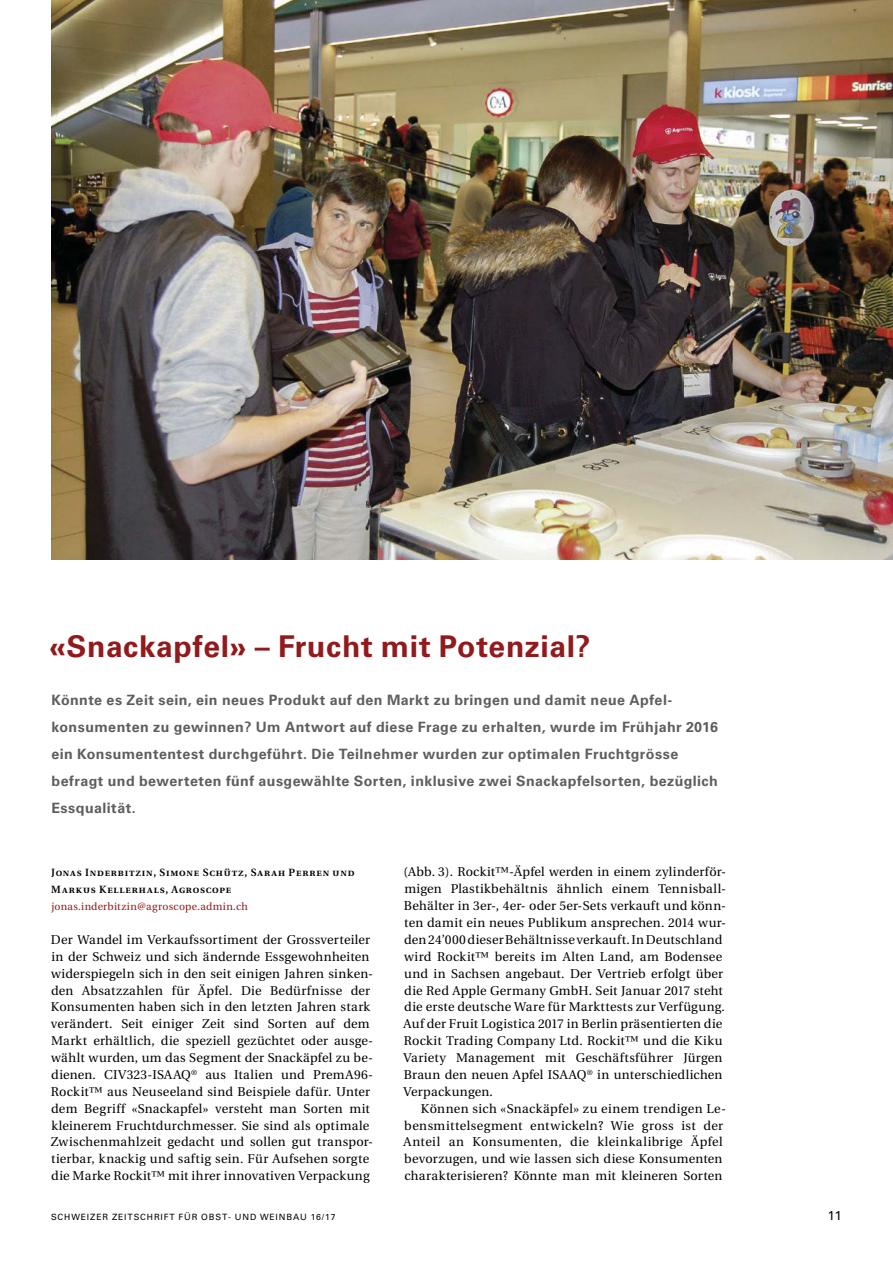
<style>
.page{position:relative;width:893px;height:1263px;background:#fff}
.page>*{position:absolute;margin:0;border:0;box-sizing:border-box;transform-origin:0 0}
.t1{font:700 30px "Univers";letter-spacing:.02em;color:#911a1c}
.t2{font:700 14.25px/27px "Univers";letter-spacing:.03em;color:#5e5e5d}
.t3{font:12.75px/17px "Utopia";letter-spacing:.015em;color:#010202}
.t4{font:12.75px "Univers";color:#010202}
.t5{font:10.5px/16.8px "Utopia Semibold SC";letter-spacing:.08em;color:#010202}
.t6{font:10.5px "Utopia";letter-spacing:.025em;color:#911a1c}
.t7{font:8.7px "Univers";letter-spacing:.1em;color:#010202}
</style>
<div class="page">
<img style="left:51px;top:0;width:842px;height:560px">
<h1 class="t1" style="left:49px;top:635px;width:543px">«Snackapfel» – Frucht mit Potenzial?</h1>
<p class="t2" style="left:51px;top:688px;width:668px">Könnte es Zeit sein, ein neues Produkt auf den Markt zu bringen und damit neue Apfel&shy;konsumenten zu gewinnen? Um Antwort auf diese Frage zu erhalten, wurde im Frühjahr 2016 ein Konsumententest durchgeführt. Die Teilnehmer wurden zur optimalen Fruchtgrösse befragt und bewerteten fünf ausgewählte Sorten, inklusive zwei Snackapfelsorten, bezüglich Essqualität.</p>
<p class="t5" style="left:51px;top:865px;width:305px">Jonas Inderbitzin, Simone Schütz, Sarah Perren und<br>Markus Kellerhals, Agroscope</p>
<p class="t6" style="left:51px;top:902px;width:198px">jonas.inderbitzin@agroscope.admin.ch</p>
<p class="t3" style="left:51px;top:932px;width:324px">Der Wandel im Verkaufssortiment der Grossverteiler in der Schweiz und sich ändernde Essgewohnheiten widerspiegeln sich in den seit einigen Jahren sinken&shy;den Absatzzahlen für Äpfel. Die Bedürfnisse der Konsu menten haben sich in den letzten Jahren stark verändert. Seit einiger Zeit sind Sorten auf dem Markt erhältlich, die speziell gezüchtet oder ausge&shy;wählt wurden, um das Segment der Snackäpfel zu be&shy;dienen. CIV323-ISAAQ<sup>®</sup> aus Italien und PremA96- Rockit™ aus Neuseeland sind Beispiele dafür. Unter dem Begriff «Snackapfel» versteht man Sorten mit kleinerem Fruchtdurchmesser. Sie sind als optimale Zwischenmahlzeit gedacht und sollen gut transpor&shy;tierbar, knackig und saftig sein. Für Aufsehen sorgte die Marke Rockit™ mit ihrer innovativen Verpackung</p>
<p class="t3" style="left:403px;top:865px;width:324px">(Abb. 3). Rockit™-Äpfel werden in einem zylinderför&shy;migen Plastikbehältnis ähnlich einem Tennisball-Behälter in 3er-, 4er- oder 5er-Sets verkauft und könn&shy;ten damit ein neues Publikum ansprechen. 2014 wur&shy;den 24’000 dieser Behältnisse verkauft. In Deutschland wird Rockit™ bereits im Alten Land, am Bodensee und in Sachsen angebaut. Der Vertrieb erfolgt über die Red Apple Germany GmbH. Seit Januar 2017 steht die erste deutsche Ware für Markttests zur Verfügung.<br>Auf der Fruit Logistica 2017 in Berlin präsentierten die Rockit Trading Company Ltd. Rockit™ und die Kiku Variety Management mit Geschäftsführer Jürgen Braun den neuen Apfel ISAAQ<sup>®</sup> in unterschiedlichen Ver packungen.</p>
<p class="t3" style="left:404px;top:1101px;width:324px;text-indent:17px">Können sich «Snackäpfel» zu einem trendigen Le&shy;bensmittelsegment entwickeln? Wie gross ist der Anteil an Konsumenten, die kleinkalibrige Äpfel bevorzugen, und wie lassen sich diese Konsumenten charakterisieren? Könnte man mit kleineren Sorten</p>
<p class="t7" style="left:51px;top:1214px;width:286px">SCHWEIZER ZEITSCHRIFT FÜR OBST- UND WEINBAU 16/17</p>
<p class="t4" style="left:828px;top:1210px;width:16px">11</p>
</div>
